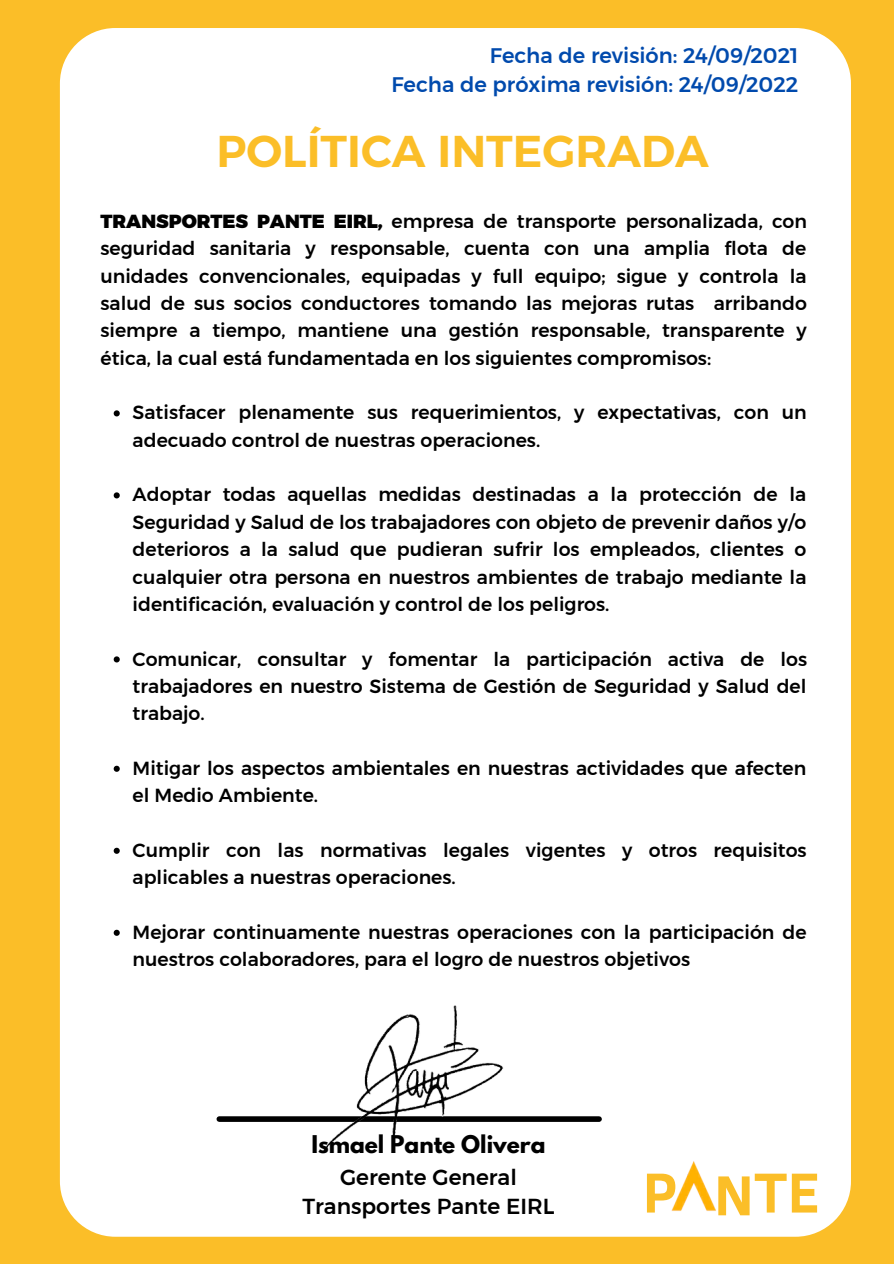
<style>
.page{position:relative;width:894px;height:1264px;background:#fff}
.page>*{position:absolute;margin:0;border:0;box-sizing:border-box;transform-origin:0 0}
.t1{font:700 57.45px "Clear Sans";color:#fbbe28}
.t2{font:700 44.25px "Kief Montaser Semi";color:#fbbe28}
.t3{font:21.6px "Kief Montaser Medium";color:#000}
.t4{font:700 21.6px "League Spartan";color:#000}
.t5{font:21px "Kief Montaser Medium";color:#004aad}
.t6{font:18.9px/27.3px "Kief Montaser Medium";color:#000}
.s1{font-family:"Kief Montaser Black"}
</style>
<div class="page">
<div style="left:0;top:0;width:893px;height:1263px;background:#fbbe28"></div>
<div style="left:60px;top:28px;width:790px;height:1208px;background:#fff;border-radius:55px"></div>
<svg style="left:114px;top:410px;width:6px;height:6px"></svg>
<svg style="left:114px;top:492px;width:6px;height:6px"></svg>
<svg style="left:114px;top:656px;width:6px;height:6px"></svg>
<svg style="left:114px;top:765px;width:6px;height:6px"></svg>
<svg style="left:114px;top:847px;width:6px;height:6px"></svg>
<svg style="left:114px;top:929px;width:6px;height:6px"></svg>
<img style="left:669px;top:1161px;width:47px;height:50px">
<div style="left:219px;top:1116px;width:380px;height:5px;background:#000"></div>
<img style="left:312px;top:1005px;width:202px;height:145px">
<p class="t5" style="left:489px;top:42px;width:310px">Fecha de revisión: 24/09/2021</p>
<p class="t5" style="left:391px;top:72px;width:408px">Fecha de próxima revisión: 24/09/2022</p>
<p class="t2" style="left:216px;top:124px;width:494px">POLÍTICA INTEGRADA</p>
<p class="t6" style="left:100px;top:208px;width:707px;text-align:justify"><span class="s1">TRANSPORTES PANTE EIRL,</span> empresa de transporte personalizada, con seguridad sanitaria y responsable, cuenta con una amplia flota de unidades convencionales, equipadas y full equipo; sigue y controla la salud de sus socios conductores tomando las mejoras rutas arribando siempre a tiempo, mantiene una gestión responsable, transparente y ética, la cual está fundamentada en los siguientes compromisos:</p>
<p class="t6" style="left:133px;top:399px;width:675px">Satisfacer plenamente sus requerimientos, y expectativas, con un adecuado control de nuestras operaciones.</p>
<p class="t6" style="left:133px;top:481px;width:675px;text-align:justify">Adoptar todas aquellas medidas destinadas a la protección de la Seguridad y Salud de los trabajadores con objeto de prevenir daños y/o deterioros a la salud que pudieran sufrir los empleados, clientes o cualquier otra persona en nuestros ambientes de trabajo mediante la identificación, evaluación y control de los peligros.</p>
<p class="t6" style="left:133px;top:645px;width:675px;text-align:justify">Comunicar, consultar y fomentar la participación activa de los trabajadores en nuestro Sistema de Gestión de Seguridad y Salud del trabajo.</p>
<p class="t6" style="left:133px;top:754px;width:675px">Mitigar los aspectos ambientales en nuestras actividades que afecten el Medio Ambiente.</p>
<p class="t6" style="left:133px;top:836px;width:675px">Cumplir con las normativas legales vigentes y otros requisitos aplicables a nuestras operaciones.</p>
<p class="t6" style="left:133px;top:918px;width:675px">Mejorar continuamente nuestras operaciones con la participación de nuestros colaboradores, para el logro de nuestros objetivos</p>
<p class="t4" style="left:311px;top:1133px;width:235px">Ismael Pante Olivera</p>
<p class="t3" style="left:340px;top:1163px;width:178px">Gerente General</p>
<p class="t3" style="left:302px;top:1192px;width:253px">Transportes Pante EIRL</p>
<p class="t1" style="left:642px;top:1150px;width:36px">P</p>
<p class="t1" style="left:714px;top:1153px;width:41px">N</p>
<p class="t1" style="left:753px;top:1150px;width:68px">TE</p>
</div>
